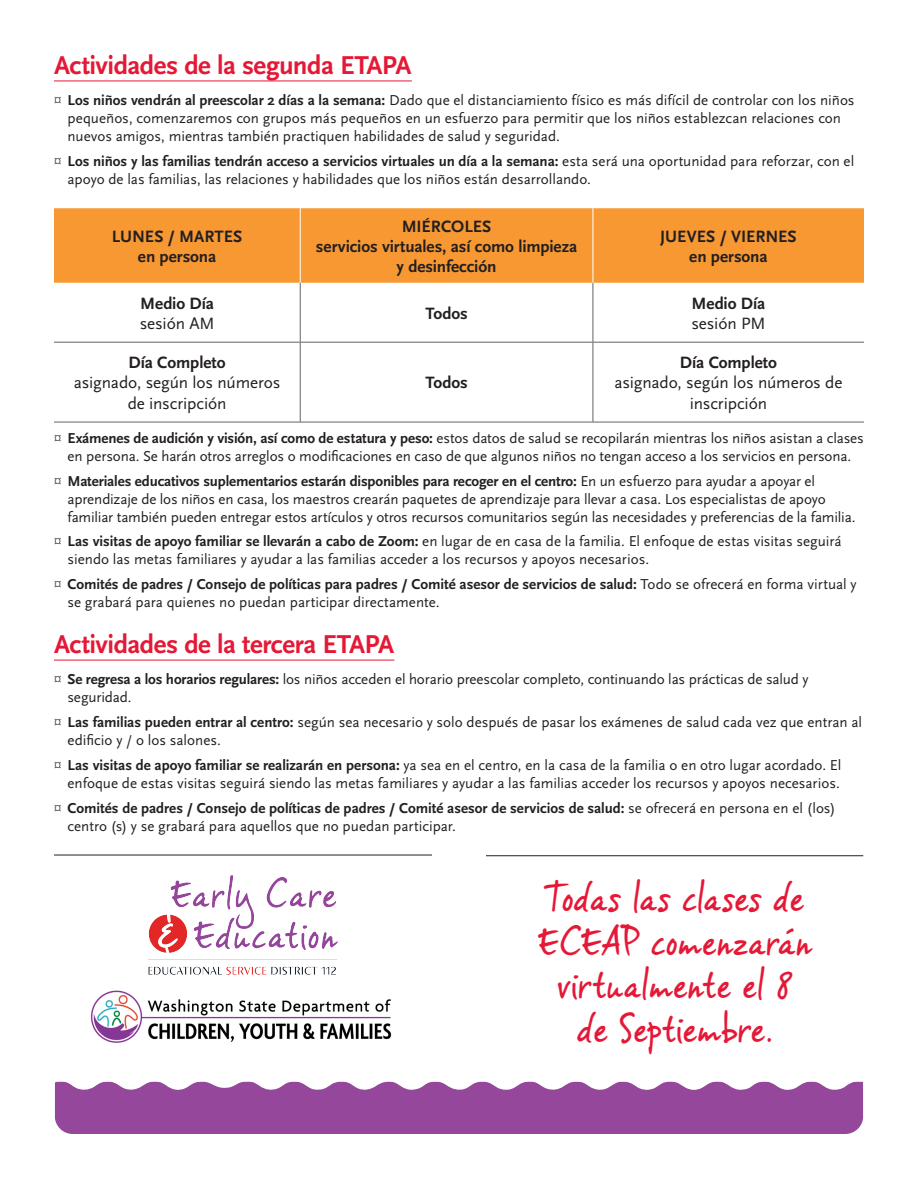
<style>
.page{position:relative;width:918px;height:1188px;background:#fff}
.page>*{position:absolute;margin:0;border:0;box-sizing:border-box;transform-origin:0 0}
.Bigger_Pullquote{font:40.5px/43.5px "Vince Hand II";letter-spacing:-.005em;color:#e51836;text-align:center}
.Subhead{font:700 27px "Scala Sans OT";letter-spacing:-.02em;color:#e51836}
.Table_Head{font:700 17.1px/20.1px "Scala Sans OT";letter-spacing:-.005em;color:#231f20;text-align:center}
.t1{font:17.1px/20.1px "Scala Sans OT";letter-spacing:-.01em;color:#231f20;text-align:center}
.t2{font:15px/18px "Scala Sans OT";letter-spacing:-.005em;color:#231f20}
.s1{font-family:"Myriad Pro";font-weight:300}
.s2{font-weight:700}
</style>
<div class="page">
<hr style="left:54px;top:81px;width:358px;height:1px;background:#e51836">
<hr style="left:54px;top:660px;width:340px;height:1px;background:#e51836">
<div style="left:54px;top:208px;width:810px;height:75px;background:#f79832"></div>
<hr style="left:300px;top:283px;width:1px;height:59px;background:#636366">
<hr style="left:593px;top:283px;width:1px;height:59px;background:#636366">
<hr style="left:54px;top:342px;width:246px;height:1px;background:#636366">
<hr style="left:300px;top:342px;width:293px;height:1px;background:#636366">
<hr style="left:300px;top:342px;width:1px;height:80px;background:#636366">
<hr style="left:593px;top:342px;width:271px;height:1px;background:#636366">
<hr style="left:593px;top:342px;width:1px;height:80px;background:#636366">
<hr style="left:54px;top:422px;width:246px;height:1px;background:#636366">
<hr style="left:300px;top:422px;width:293px;height:1px;background:#636366">
<hr style="left:593px;top:422px;width:271px;height:1px;background:#636366">
<hr style="left:300px;top:208px;width:1px;height:75px;background:#fff">
<hr style="left:593px;top:208px;width:1px;height:75px;background:#fff">
<svg style="left:55px;top:1082px;width:808px;height:52px;background:#9b54a2"></svg>
<hr style="left:54px;top:855px;width:378px;height:1px;background:#231f20">
<img style="left:148px;top:875px;width:189px;height:99px">
<img style="left:90px;top:990px;width:302px;height:53px">
<hr style="left:486px;top:855px;width:377px;height:1px;background:#231f20">
<p class="Subhead" style="left:54px;top:50px;width:359px">Actividades de la segunda ETAPA</p>
<p class="t2" style="left:68px;top:92px;width:789px;text-indent:-14px"><span class="s1">¤</span> <span class="s2">Los niños vendrán al preescolar 2 días a la semana:</span> Dado que el distanciamiento físico es más difícil de controlar con los niños pequeños, comenzaremos con grupos más pequeños en un esfuerzo para permitir que los niños establezcan relaciones con nuevos amigos, mientras también practiquen habilidades de salud y seguridad.</p>
<p class="t2" style="left:68px;top:153px;width:788px;text-indent:-14px"><span class="s1">¤</span> <span class="s2">Los niños y las familias tendrán acceso a servicios virtuales un día a la semana:</span> esta será una oportunidad para reforzar, con el apoyo de las familias, las relaciones y habilidades que los niños están desarrollando.</p>
<p class="Table_Head" style="left:112px;top:226px;width:132px">LUNES / MARTES</p>
<p class="Table_Head" style="left:138px;top:247px;width:80px">en persona</p>
<p class="Table_Head" style="left:140px;top:293px;width:75px">Medio Día</p>
<p class="t1" style="left:140px;top:313px;width:76px">sesión AM</p>
<p class="Table_Head" style="left:402px;top:216px;width:91px">MIÉRCOLES</p>
<p class="Table_Head" style="left:316px;top:236px;width:263px">servicios virtuales, así como limpieza y desinfección</p>
<p class="Table_Head" style="left:425px;top:303px;width:44px">Todos</p>
<p class="Table_Head" style="left:129px;top:353px;width:98px">Día Completo</p>
<p class="t1" style="left:74px;top:373px;width:208px">asignado, según los números de inscripción</p>
<p class="Table_Head" style="left:425px;top:373px;width:44px">Todos</p>
<p class="Table_Head" style="left:660px;top:226px;width:138px">JUEVES / VIERNES</p>
<p class="Table_Head" style="left:689px;top:247px;width:80px">en persona</p>
<p class="Table_Head" style="left:692px;top:293px;width:75px">Medio Día</p>
<p class="t1" style="left:691px;top:313px;width:75px">sesión PM</p>
<p class="Table_Head" style="left:680px;top:353px;width:98px">Día Completo</p>
<p class="t1" style="left:614px;top:373px;width:230px">asignado, según los números de inscripción</p>
<p class="t2" style="left:54px;top:429px;width:811px;text-align:center"><span class="s1">¤</span> <span class="s2">Exámenes de audición y visión, así como de estatura y peso:</span> estos datos de salud se recopilarán mientras los niños asistan a clases en persona. Se harán otros arreglos o modificaciones en caso de que algunos niños no tengan acceso a los servicios en persona.</p>
<p class="t2" style="left:68px;top:472px;width:790px;text-indent:-14px"><span class="s1">¤</span> <span class="s2">Materiales educativos suplementarios estarán disponibles para recoger en el centro:</span> En un esfuerzo para ayudar a apoyar el aprendizaje de los niños en casa, los maestros crearán paquetes de aprendizaje para llevar a casa. Los especialistas de apoyo familiar también pueden entregar estos artículos y otros recursos comunitarios según las necesidades y preferencias de la familia.</p>
<p class="t2" style="left:68px;top:533px;width:776px;text-indent:-14px"><span class="s1">¤</span> <span class="s2">Las visitas de apoyo familiar se llevarán a cabo de Zoom:</span> en lugar de en casa de la familia. El enfoque de estas visitas seguirá siendo las metas familiares y ayudar a las familias acceder a los recursos y apoyos necesarios.</p>
<p class="t2" style="left:68px;top:576px;width:791px;text-indent:-14px"><span class="s1">¤</span> <span class="s2">Comités de padres / Consejo de políticas para padres / Comité asesor de servicios de salud:</span> Todo se ofrecerá en forma virtual y se grabará para quienes no puedan participar directamente.</p>
<p class="Subhead" style="left:54px;top:629px;width:342px">Actividades de la tercera ETAPA</p>
<p class="t2" style="left:68px;top:671px;width:742px;text-indent:-14px"><span class="s1">¤</span> <span class="s2">Se regresa a los horarios regulares:</span> los niños acceden el horario preescolar completo, continuando las prácticas de salud y seguridad.</p>
<p class="t2" style="left:68px;top:714px;width:796px;text-indent:-14px"><span class="s1">¤</span> <span class="s2">Las familias pueden entrar al centro:</span> según sea necesario y solo después de pasar los exámenes de salud cada vez que entran al edificio y / o los salones.</p>
<p class="t2" style="left:54px;top:756px;width:789px;text-align:right"><span class="s1">¤</span> <span class="s2">Las visitas de apoyo familiar se realizarán en persona:</span> ya sea en el centro, en la casa de la familia o en otro lugar acordado. El enfoque de estas visitas seguirá siendo las metas familiares y ayudar a las familias acceder los recursos y apoyos necesarios.</p>
<p class="t2" style="left:67px;top:799px;width:769px;text-indent:-13px"><span class="s1">¤</span> <span class="s2">Comités de padres / Consejo de políticas de padres / Comité asesor de servicios de salud:</span> se ofrecerá en persona en el (los) centro (s) y se grabará para aquellos que no puedan participar.</p>
<p class="Bigger_Pullquote" style="left:538px;top:874px;width:276px">Todas las clases de<br>ECEAP comenzarán virtualmente el 8 de Septiembre.</p>
</div>
